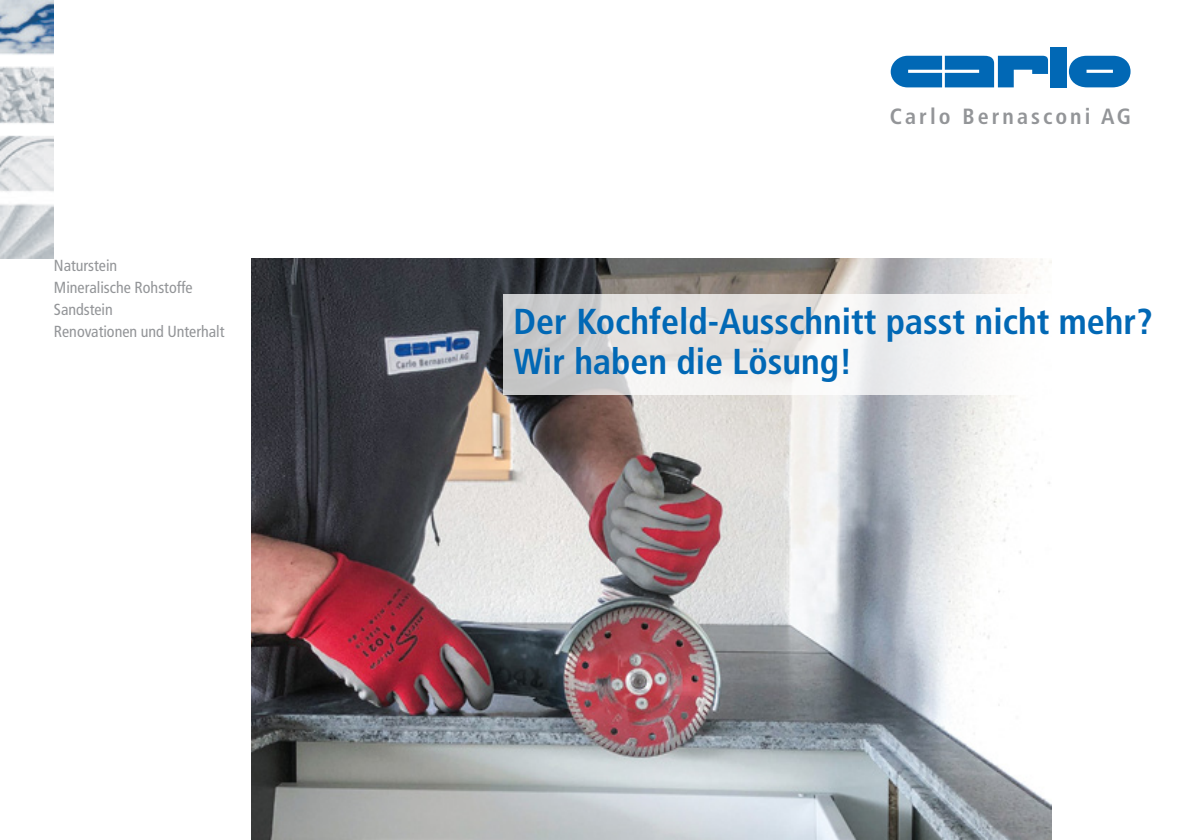
<style>
.page{position:relative;width:1191px;height:840px;background:#fff}
.page>*{position:absolute;margin:0;border:0;box-sizing:border-box;transform-origin:0 0}
.t1{font:700 condensed 36px "Frutiger";color:#0168b5}
.t2{font:700 condensed 22px "Frutiger";letter-spacing:.14em;color:#939598}
.t3{font:condensed 16px "Frutiger";color:#939598}
</style>
<div class="page">
<img style="left:251px;top:258px;width:800px;height:581px">
<svg style="left:504px;top:294px;width:547px;height:100px"></svg>
<img style="left:0;top:0;width:54px;height:258px">
<div style="left:1050px;top:47px;width:17px;height:40px;background:#0168b5"></div>
<svg style="left:890px;top:55px;width:158px;height:32px"></svg>
<svg style="left:1069px;top:56px;width:61px;height:31px;background:#267ebf"></svg>
<p class="t3" style="left:54px;top:256px;width:65px">Naturstein</p>
<p class="t3" style="left:54px;top:278px;width:140px">Mineralische Rohstoffe</p>
<p class="t3" style="left:54px;top:300px;width:60px">Sandstein</p>
<p class="t3" style="left:54px;top:322px;width:172px">Renovationen und Unterhalt</p>
<p class="t2" style="left:890px;top:103px;width:243px">Carlo Bernasconi AG</p>
<p class="t1" style="left:513px;top:300px;width:640px">Der Kochfeld-Ausschnitt passt nicht mehr?</p>
<p class="t1" style="left:513px;top:340px;width:340px">Wir haben die Lösung!</p>
</div>
